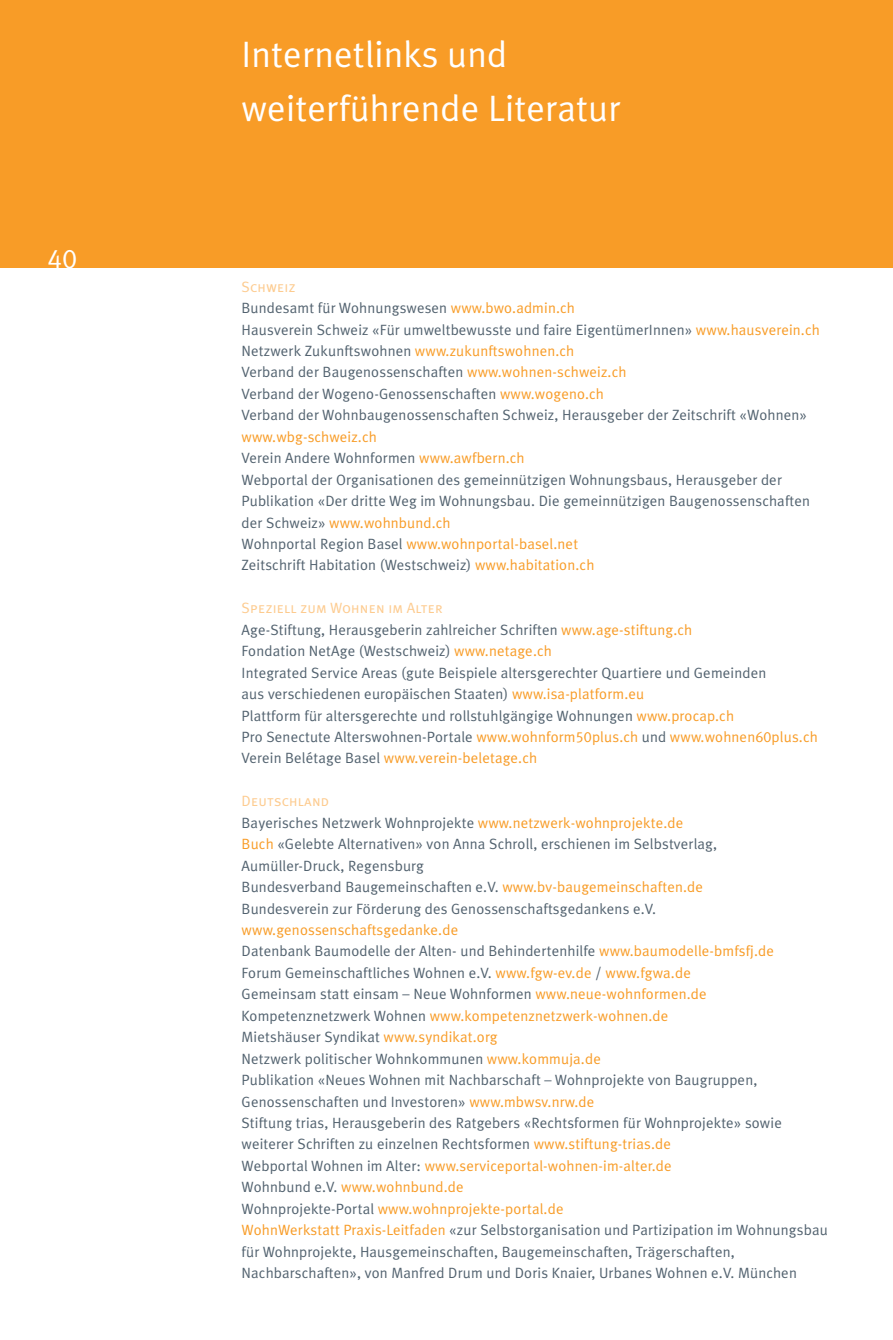
<style>
.page{position:relative;width:893px;height:1340px;background:#fff}
.page>*{position:absolute;margin:0;border:0;box-sizing:border-box;transform-origin:0 0}
.t1{font:36.75px/53.6px "Meta Plus Normal";letter-spacing:.005em;color:#fff}
.t2{font:27.12px "Meta Plus LF";color:#fff}
.t3{font:14.88px/21.3px "Meta Plus LF";letter-spacing:.01em;color:#52626f}
.t4{font:14.88px "Meta Plus Normal Caps";letter-spacing:.01em;color:#fdcb8f}
.s1{color:#f89c27}
</style>
<div class="page">
<div style="left:0;top:0;width:893px;height:268px;background:#f89c27"></div>
<h2 class="t2" style="left:48px;top:243px;width:31px">40</h2>
<h1 class="t1" style="left:242px;top:27px;width:381px">Internetlinks und weiterführende Literatur</h1>
<p class="t4" style="left:242px;top:278px;width:56px">Schweiz</p>
<p class="t3" style="left:242px;top:297px;width:580px">Bundesamt für Wohnungswesen <span class="s1">www.bwo.admin.ch<br></span>Hausverein Schweiz «Für umweltbewusste und faire EigentümerInnen» <span class="s1">www.hausverein.ch </span>Netzwerk Zukunftswohnen <span class="s1">www.zukunftswohnen.ch<br></span>Verband der Baugenossenschaften <span class="s1">www.wohnen-schweiz.ch<br></span>Verband der Wogeno-Genossenschaften <span class="s1">www.wogeno.ch<br></span>Verband der Wohnbaugenossenschaften Schweiz, Herausgeber der Zeitschrift «Wohnen»</p>
<p class="t3" style="left:242px;top:426px;width:570px"><span class="s1">www.wbg-schweiz.ch<br></span>Verein Andere Wohnformen <span class="s1">www.awfbern.ch<br></span>Webportal der Organisationen des gemeinnützigen Wohnungsbaus, Herausgeber der Publikation «Der dritte Weg im Wohnungsbau. Die gemeinnützigen Baugenossenschaften der Schweiz» <span class="s1">www.wohnbund.ch<br></span>Wohnportal Region Basel <span class="s1">www.wohnportal-basel.net<br></span>Zeitschrift Habitation (Westschweiz) <span class="s1">www.habitation.ch</span></p>
<p class="t4" style="left:242px;top:599px;width:203px">Speziell zum Wohnen im Alter</p>
<p class="t3" style="left:242px;top:618px;width:578px">Age-Stiftung, Herausgeberin zahlreicher Schriften <span class="s1">www.age-stiftung.ch<br></span>Fondation NetAge (Westschweiz) <span class="s1">www.netage.ch<br></span>Integrated Service Areas (gute Beispiele altersgerechter Quartiere und Gemeinden<br>aus verschiedenen europäischen Staaten) <span class="s1">www.isa-platform.eu<br></span>Plattform für altersgerechte und rollstuhlgängige Wohnungen <span class="s1">www.procap.ch<br></span>Pro Senectute Alterswohnen-Portale <span class="s1">www.wohnform50plus.ch</span> und <span class="s1">www.wohnen60plus.ch </span>Verein Belétage Basel <span class="s1">www.verein-beletage.ch</span></p>
<p class="t4" style="left:242px;top:792px;width:89px">Deutschland</p>
<p class="t3" style="left:242px;top:811px;width:477px">Bayerisches Netzwerk Wohnprojekte <span class="s1">www.netzwerk-wohnprojekte.de Buch</span> «Gelebte Alternativen» von Anna Schroll, erschienen im Selbstverlag, Aumüller-Druck, Regensburg<br>Bundesverband Baugemeinschaften e.V. <span class="s1">www.bv-baugemeinschaften.de </span>Bundesverein zur Förderung des Genossenschaftsgedankens e.V.</p>
<p class="t3" style="left:242px;top:919px;width:588px"><span class="s1">www.genossenschaftsgedanke.de<br></span>Datenbank Baumodelle der Alten- und Behindertenhilfe <span class="s1">www.baumodelle-bmfsfj.de<br></span>Forum Gemeinschaftliches Wohnen e.V. <span class="s1">www.fgw-ev.de</span> / <span class="s1">www.fgwa.de<br></span>Gemeinsam statt einsam – Neue Wohnformen <span class="s1">www.neue-wohnformen.de </span>Kompetenznetzwerk Wohnen <span class="s1">www.kompetenznetzwerk-wohnen.de<br></span>Mietshäuser Syndikat <span class="s1">www.syndikat.org<br></span>Netzwerk politischer Wohnkommunen <span class="s1">www.kommuja.de<br></span>Publikation «Neues Wohnen mit Nachbarschaft – Wohnprojekte von Baugruppen, Genossenschaften und Investoren» <span class="s1">www.mbwsv.nrw.de<br></span>Stiftung trias, Herausgeberin des Ratgebers «Rechtsformen für Wohnprojekte» sowie weiterer Schriften zu einzelnen Rechtsformen <span class="s1">www.stiftung-trias.de<br></span>Webportal Wohnen im Alter: <span class="s1">www.serviceportal-wohnen-im-alter.de<br></span>Wohnbund e.V. <span class="s1">www.wohnbund.de<br></span>Wohnprojekte-Portal <span class="s1">www.wohnprojekte-portal.de<br>WohnWerkstatt Praxis-Leitfaden</span> «zur Selbstorganisation und Partizipation im Wohnungsbau für Wohnprojekte, Hausgemeinschaften, Baugemeinschaften, Trägerschaften, Nachbarschaften», von Manfred Drum und Doris Knaier, Urbanes Wohnen e.V. München</p>
</div>
